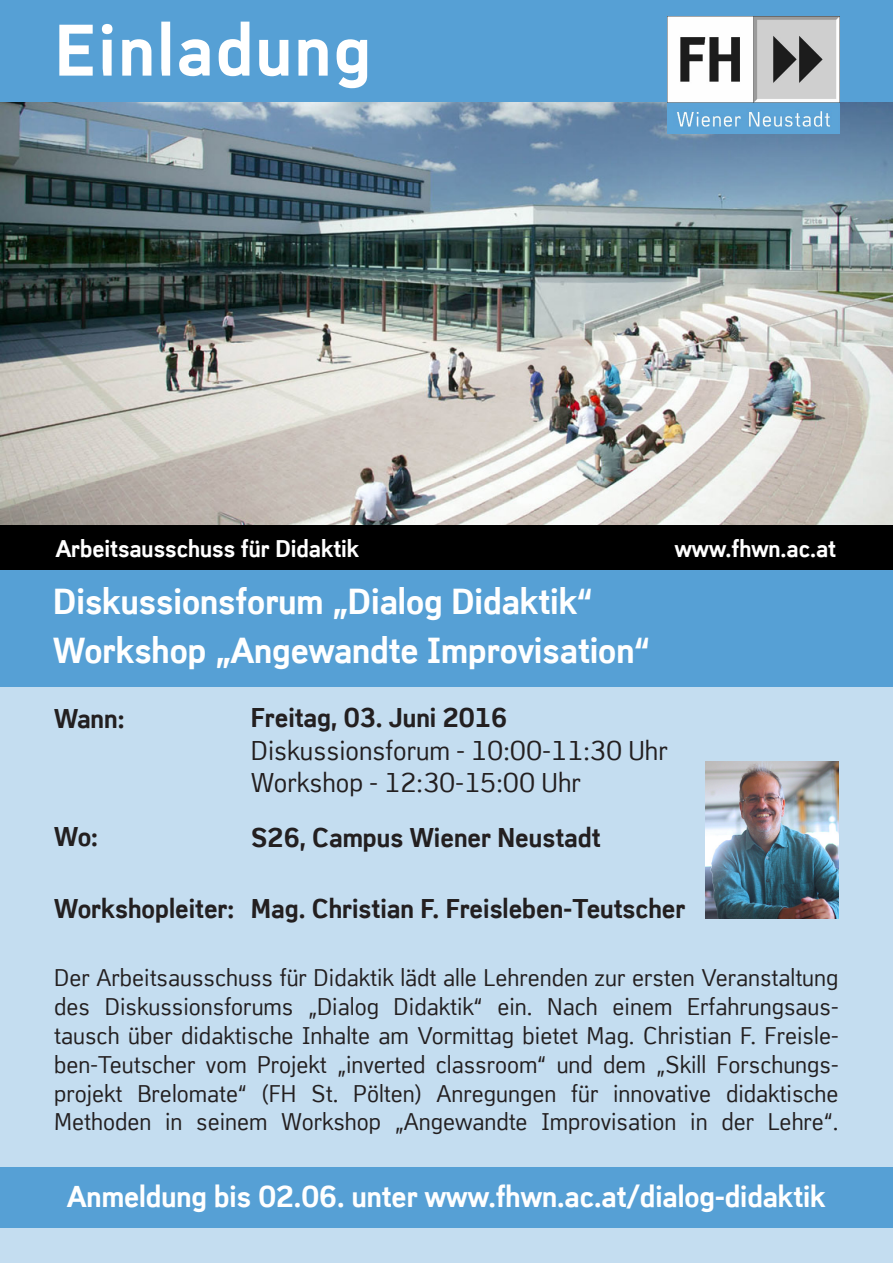
<style>
.page{position:relative;width:893px;height:1263px;background:#fff}
.page>*{position:absolute;margin:0;border:0;box-sizing:border-box;transform-origin:0 0}
.t1{font:700 72px "Copy";letter-spacing:.04em;color:#fff}
.t2{font:700 36px "Copy";color:#fff}
.t3{font:700 30px "Copy";color:#fff}
.t4{font:700 27px "Copy";color:#231f20}
.t5{font:27px "Copy";color:#231f20}
.t6{font:24px/28.8px "Copy";color:#231f20;text-align:justify}
.t7{font:700 24px "Copy";color:#fff}
</style>
<div class="page">
<img style="left:0;top:102px;width:893px;height:423px">
<div style="left:0;top:525px;width:893px;height:50px;background:#000"></div>
<div style="left:0;top:570px;width:893px;height:117px;background:#56a0d5"></div>
<div style="left:0;top:0;width:893px;height:102px;background:#56a0d5"></div>
<svg style="left:0;top:687px;width:893px;height:576px;background:#b7d6ec"></svg>
<img style="left:668px;top:17px;width:172px;height:117px">
<img style="left:705px;top:761px;width:133px;height:157px">
<p class="t1" style="left:55px;top:8px;width:317px">Einladung</p>
<p class="t7" style="left:56px;top:534px;width:305px">Arbeitsausschuss für Didaktik</p>
<p class="t7" style="left:675px;top:534px;width:163px">www.fhwn.ac.at</p>
<p class="t2" style="left:53px;top:580px;width:541px">Diskussionsforum „Dialog Didaktik“</p>
<p class="t2" style="left:53px;top:629px;width:599px">Workshop „Angewandte Improvisation“</p>
<p class="t4" style="left:54px;top:702px;width:72px">Wann:</p>
<p class="t4" style="left:251px;top:702px;width:258px">Freitag, 03. Juni 2016</p>
<p class="t5" style="left:251px;top:734px;width:418px">Diskussionsforum - 10:00-11:30 Uhr</p>
<p class="t5" style="left:251px;top:767px;width:332px">Workshop - 12:30-15:00 Uhr</p>
<p class="t4" style="left:251px;top:822px;width:351px">S26, Campus Wiener Neustadt</p>
<p class="t4" style="left:54px;top:821px;width:45px">Wo:</p>
<p class="t4" style="left:54px;top:893px;width:182px">Workshopleiter:</p>
<p class="t4" style="left:251px;top:893px;width:436px">Mag. Christian F. Freisleben-Teutscher</p>
<p class="t6" style="left:54px;top:963px;width:786px">Der Arbeitsausschuss für Didaktik lädt alle Lehrenden zur ersten Veranstaltung</p>
<p class="t6" style="left:54px;top:992px;width:786px">des Diskussionsforums „Dialog Didaktik“ ein. Nach einem Erfahrungsaus&shy;tausch über didaktische Inhalte am Vormittag bietet Mag. Christian F. Freisle&shy;ben-Teutscher vom Projekt „inverted classroom“ und dem „Skill Forschungs&shy;projekt Brelomate“ (FH St. Pölten) Anregungen für innovative didaktische Methoden in seinem Workshop „Angewandte Improvisation in der Lehre“.</p>
<p class="t3" style="left:67px;top:1179px;width:760px">Anmeldung bis 02.06. unter www.fhwn.ac.at/dialog-didaktik</p>
</div>
